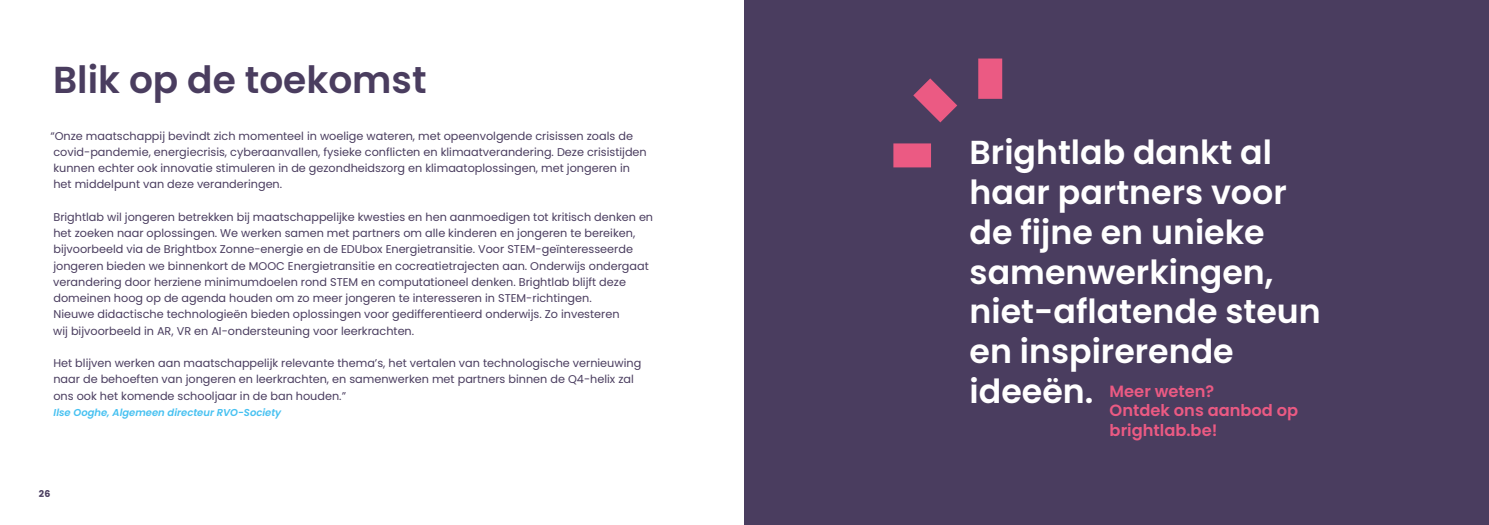
<style>
.page{position:relative;width:1489px;height:525px;background:#fff}
.page>*{position:absolute;margin:0;border:0;box-sizing:border-box;transform-origin:0 0}
.t1{font:600 37.5px "Poppins";color:#4a3d5f}
.t2{font:600 33.12px/39.9px "Poppins";color:#fff}
.t3{font:600 16.25px/19.5px "Poppins";color:#eb5a83}
.t4{font:11.25px/16.2px "Poppins";color:#4a3d5f}
.t5{font:italic 600 10px "Poppins";color:#47c1f1}
.t6{font:700 9.38px "Poppins";color:#4a3d5f}
.s1{font-size:33.12px;color:#fff}
</style>
<div class="page">
<div style="left:744px;top:0;width:744px;height:524px;background:#4a3d5f"></div>
<svg style="left:893px;top:58px;width:109px;height:109px"></svg>
<h1 class="t1" style="left:53px;top:58px;width:375px">Blik op de toekomst</h1>
<p class="t4" style="left:50px;top:127px;width:598px">“Onze maatschappij bevindt zich momenteel in woelige wateren, met opeenvolgende crisissen zoals de covid-pandemie, energiecrisis, cyberaanvallen, fysieke conflicten en klimaatverandering. Deze crisistijden kunnen echter ook innovatie stimuleren in de gezondheidszorg en klimaatoplossingen, met jongeren in het middelpunt van deze veranderingen.</p>
<p class="t4" style="left:53px;top:209px;width:601px">Brightlab wil jongeren betrekken bij maatschappelijke kwesties en hen aanmoedigen tot kritisch denken en het zoeken naar oplossingen. We werken samen met partners om alle kinderen en jongeren te bereiken, bijvoorbeeld via de Brightbox Zonne-energie en de EDUbox Energietransitie. Voor STEM-geïnteresseerde jongeren bieden we binnenkort de MOOC Energietransitie en cocreatietrajecten aan. Onderwijs ondergaat verandering door herziene minimumdoelen rond STEM en computationeel denken. Brightlab blijft deze domeinen hoog op de agenda houden om zo meer jongeren te interesseren in STEM-richtingen.<br>Nieuwe didactische technologieën bieden oplossingen voor gedifferentieerd onderwijs. Zo investeren<br>wij bijvoorbeeld in AR, VR en AI-ondersteuning voor leerkrachten.</p>
<p class="t4" style="left:53px;top:355px;width:589px">Het blijven werken aan maatschappelijk relevante thema’s, het vertalen van technologische vernieuwing naar de behoeften van jongeren en leerkrachten, en samenwerken met partners binnen de Q4-helix zal ons ook het komende schooljaar in de ban houden.”</p>
<p class="t5" style="left:54px;top:406px;width:229px">Ilse Ooghe, Algemeen directeur RVO-Society</p>
<p class="t6" style="left:39px;top:487px;width:13px">26</p>
<h2 class="t2" style="left:969px;top:132px;width:353px">Brightlab dankt al haar partners voor de fijne en unieke samenwerkingen, niet-aflatende steun en inspirerende</h2>
<h3 class="t3" style="left:1109px;top:381px;width:190px;text-indent:-140px"><span class="s1">ideeën.</span> Meer weten?<br>Ontdek ons aanbod op brightlab.be!</h3>
</div>
